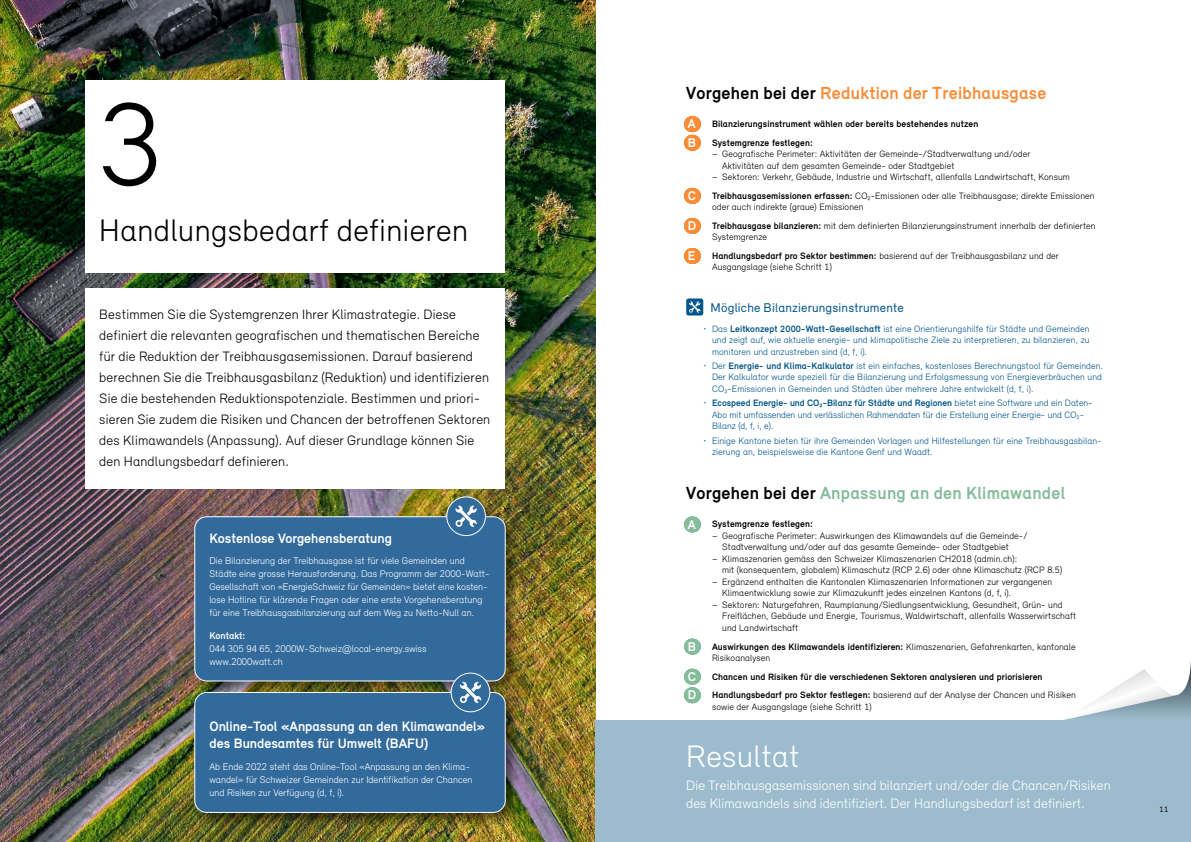
<style>
.page{position:relative;width:1191px;height:842px;background:#fff}
.page>*{position:absolute;margin:0;border:0;box-sizing:border-box;transform-origin:0 0}
.t1{font:300 120px "Relevant";color:#000}
.t2{font:300 32px "Relevant";letter-spacing:.015em;color:#000}
.t3{font:300 32px "Relevant";letter-spacing:.015em;color:#fff}
.t4{font:700 18px "Relevant";letter-spacing:.015em;color:#f78d39}
.t5{font:700 18px "Relevant";letter-spacing:.015em;color:#85bc9c}
.t6{font:300 14px/21px "Relevant";letter-spacing:.015em;color:#000}
.t7{font:300 14px/18px "Relevant";letter-spacing:.01em;color:#fff}
.t8{font:700 14px/16.8px "Relevant";color:#fff}
.t9{font:13px "Relevant";letter-spacing:.015em;color:#00558b}
.t10{font:700 13px "Relevant";color:#fff}
.t11{font:300 10px/13px "Relevant";color:#fff}
.t12{font:700 10px "Relevant";color:#fff}
.t13{font:300 9.5px/11.5px "Relevant";letter-spacing:.01em;color:#000}
.t14{font:300 9.5px/11.5px "Relevant";letter-spacing:.01em;color:#00558b;text-align:justify}
.t15{font:700 9.5px/18.6px "Relevant";letter-spacing:.01em;color:#000}
.t16{font:8px "Relevant";color:#000}
.s1{color:#000}
.s2{font-size:13px;color:#fff}
.s3{font-weight:700;font-size:13px;color:#fff}
.s4{font-weight:700}
.s5{font-weight:300}
</style>
<div class="page">
<img style="left:0;top:0;width:595px;height:842px">
<div style="left:595px;top:720px;width:596px;height:122px;background:#9cbccd"></div>
<svg style="left:1064px;top:661px;width:127px;height:59px"></svg>
<svg style="left:692px;top:116px;width:1px;height:35px"></svg>
<svg style="left:692px;top:188px;width:1px;height:16px"></svg>
<svg style="left:692px;top:218px;width:1px;height:16px"></svg>
<svg style="left:692px;top:248px;width:1px;height:16px"></svg>
<svg style="left:692px;top:516px;width:1px;height:16px"></svg>
<svg style="left:692px;top:639px;width:1px;height:16px"></svg>
<svg style="left:692px;top:669px;width:1px;height:34px"></svg>
<div style="left:686px;top:298px;width:17px;height:17px;background:#00558b;border-radius:2px"></div>
<svg style="left:689px;top:301px;width:11px;height:12px"></svg>
<div style="left:85px;top:81px;width:420px;height:192px;background:#fff"></div>
<div style="left:85px;top:288px;width:420px;height:200px;background:#fff"></div>
<div style="left:191px;top:493px;width:330px;height:204px;background:#000;opacity:.45"></div>
<div style="left:195px;top:517px;width:310px;height:164px;background:#326a9c;border-radius:12px"></div>
<div style="left:194px;top:516px;width:312px;height:165px;border:1px solid #fff;border-radius:12px"></div>
<div style="left:447px;top:497px;width:38px;height:39px;background:#326a9c;border-radius:50%"></div>
<div style="left:446px;top:496px;width:40px;height:40px;border:1px solid #fff;border-radius:50%"></div>
<svg style="left:455px;top:505px;width:22px;height:22px"></svg>
<div style="left:191px;top:689px;width:330px;height:139px;background:#000;opacity:.55"></div>
<div style="left:195px;top:692px;width:310px;height:120px;background:#326a9c;border-radius:12px"></div>
<div style="left:194px;top:692px;width:312px;height:121px;border:1px solid #fff;border-radius:12px"></div>
<svg style="left:451px;top:673px;width:39px;height:39px"></svg>
<div style="left:450px;top:673px;width:40px;height:39px;border:1px solid #fff;border-radius:50%"></div>
<svg style="left:458px;top:681px;width:23px;height:24px"></svg>
<h1 class="t1" style="left:99px;top:72px;width:65px">3</h1>
<h2 class="t2" style="left:99px;top:211px;width:370px">Handlungsbedarf definieren</h2>
<p class="t6" style="left:99px;top:303px;width:392px">Bestimmen Sie die Systemgrenzen Ihrer Klimastrategie. Diese definiert die relevanten geografischen und thematischen Bereiche für die Reduktion der Treibhausgasemissionen. Darauf basierend berechnen Sie die Treibhausgasbilanz (Reduktion) und identifizieren Sie die bestehenden Reduktionspotenziale. Bestimmen und priori&shy;sieren Sie zudem die Risiken und Chancen der betroffenen Sektoren des Klimawandels (Anpassung). Auf dieser Grundlage können Sie den Handlungsbedarf definieren.</p>
<h3 class="t8" style="left:209px;top:529px;width:184px">Kostenlose Vorgehensberatung</h3>
<p class="t11" style="left:209px;top:554px;width:282px">Die Bilanzierung der Treibhausgase ist für viele Gemeinden und Städte eine grosse Herausforderung. Das Programm der 2000-Watt-Gesellschaft von «EnergieSchweiz für Gemeinden» bietet eine kosten&shy;lose Hotline für klärende Fragen oder eine erste Vorgehensberatung für eine Treibhausgasbilanzierung auf dem Weg zu Netto-Null an.</p>
<p class="t12" style="left:209px;top:630px;width:38px">Kontakt:</p>
<p class="t11" style="left:209px;top:642px;width:219px">044 305 94 65, 2000W-Schweiz@local-energy.swiss www.2000watt.ch</p>
<h3 class="t8" style="left:209px;top:718px;width:277px">Online-Tool «Anpassung an den Klimawandel» des Bundesamtes für Umwelt (BAFU)</h3>
<p class="t11" style="left:209px;top:760px;width:264px">Ab Ende 2022 steht das Online-Tool «Anpassung an den Klima&shy;wandel» für Schweizer Gemeinden zur Identifikation der Chancen und Risiken zur Verfügung (d, f, i).</p>
<h3 class="t4" style="left:686px;top:81px;width:362px"><span class="s1">Vorgehen bei der</span> Reduktion der Treibhausgase</h3>
<p class="t15" style="left:688px;top:114px;width:292px"><span class="s2">A</span> Bilanzierungsinstrument wählen oder bereits bestehendes nutzen<br><span class="s2">B</span> Systemgrenze festlegen:</p>
<p class="t13" style="left:722px;top:148px;width:310px;text-indent:-10px">– Geografische Perimeter: Aktivitäten der Gemeinde-/Stadtverwaltung und/oder<br>Aktivitäten auf dem gesamten Gemeinde- oder Stadtgebiet</p>
<p class="t13" style="left:688px;top:167px;width:408px;line-height:18.6px;text-align:center">– Sektoren: Verkehr, Gebäude, Industrie und Wirtschaft, allenfalls Landwirtschaft, Konsum<br><span class="s3">C</span> <span class="s4">Treibhausgasemissionen erfassen:</span> CO₂-Emissionen oder alle Treibhausgase; direkte Emissionen</p>
<p class="t13" style="left:688px;top:198px;width:409px;line-height:18.6px;text-indent:24px">oder auch indirekte (graue) Emissionen<br><span class="s3">D</span> <span class="s4">Treibhausgase bilanzieren:</span> mit dem definierten Bilanzierungsinstrument innerhalb der definierten</p>
<p class="t13" style="left:712px;top:231px;width:57px">Systemgrenze</p>
<h3 class="t10" style="left:688px;top:248px;width:9px">E</h3>
<p class="t13" style="left:712px;top:250px;width:348px"><span class="s4">Handlungsbedarf pro Sektor bestimmen:</span> basierend auf der Treibhausgasbilanz und der<br>Ausgangslage (siehe Schritt 1)</p>
<h3 class="t9" style="left:710px;top:299px;width:195px">Mögliche Bilanzierungsinstrumente</h3>
<p class="t14" style="left:712px;top:322px;width:379px;text-indent:-9px">• Das <span class="s4">Leitkonzept 2000-Watt-Gesellschaft</span> ist eine Orientierungshilfe für Städte und Gemeinden und zeigt auf, wie aktuelle energie- und klimapolitische Ziele zu interpretieren, zu bilanzieren, zu monitoren und anzustreben sind (d, f, i).</p>
<p class="t14" style="left:712px;top:360px;width:392px;text-indent:-9px">• Der <span class="s4">Energie- und Klima-Kalkulator</span> ist ein einfaches, kostenloses Berechnungstool für Gemeinden.<br>Der Kalkulator wurde speziell für die Bilanzierung und Erfolgsmessung von Energieverbräuchen und CO2-Emissionen in Gemeinden und Städten über mehrere Jahre entwickelt (d, f, i).</p>
<p class="t14" style="left:712px;top:397px;width:382px;text-align:left;text-indent:-9px">• <span class="s4">Ecospeed Energie- und CO2-Bilanz für Städte und Regionen</span> bietet eine Software und ein Daten-<br>Abo mit umfassenden und verlässlichen Rahmendaten für die Erstellung einer Energie- und CO2-<br>Bilanz (d, f, i, e).</p>
<p class="t14" style="left:712px;top:434px;width:391px;text-indent:-9px">• Einige Kantone bieten für ihre Gemeinden Vorlagen und Hilfestellungen für eine Treibhausgasbilan&shy;zierung an, beispielsweise die Kantone Genf und Waadt.</p>
<h3 class="t5" style="left:686px;top:482px;width:381px"><span class="s1">Vorgehen bei der</span> Anpassung an den Klimawandel</h3>
<p class="t15" style="left:688px;top:515px;width:126px"><span class="s2">A</span> Systemgrenze festlegen:</p>
<p class="t13" style="left:722px;top:530px;width:307px;text-indent:-10px">– Geografische Perimeter: Auswirkungen des Klimawandels auf die Gemeinde-/<br>Stadtverwaltung und/oder auf das gesamte Gemeinde- oder Stadtgebiet</p>
<p class="t13" style="left:722px;top:553px;width:341px;text-indent:-10px">– Klimaszenarien gemäss den Schweizer Klimaszenarien CH2018 (admin.ch):<br>mit (konsequentem, globalem) Klimaschutz (RCP 2.6) oder ohne Klimaschutz (RCP 8.5)</p>
<p class="t13" style="left:722px;top:576px;width:331px;text-indent:-10px">– Ergänzend enthalten die Kantonalen Klimaszenarien Informationen zur vergangenen<br>Klimaentwicklung sowie zur Klimazukunft jedes einzelnen Kantons (d, f, i).</p>
<p class="t13" style="left:722px;top:599px;width:355px;text-indent:-10px">– Sektoren: Naturgefahren, Raumplanung/Siedlungsentwicklung, Gesundheit, Grün- und<br>Freiflächen, Gebäude und Energie, Tourismus, Waldwirtschaft, allenfalls Wasserwirtschaft und Landwirtschaft</p>
<p class="t13" style="left:712px;top:640px;width:365px;text-indent:-24px"><span class="s3">B</span> <span class="s4">Auswirkungen des Klimawandels identifizieren:</span> Klimaszenarien, Gefahrenkarten, kantonale<br>Risikoanalysen</p>
<p class="t15" style="left:688px;top:667px;width:389px"><span class="s2">C</span> Chancen und Risiken für die verschiedenen Sektoren analysieren und priorisieren<br><span class="s2">D</span> Handlungsbedarf pro Sektor festlegen: <span class="s5">basierend auf der Analyse der Chancen und Risiken</span></p>
<p class="t13" style="left:712px;top:700px;width:161px">sowie der Ausgangslage (siehe Schritt 1)</p>
<h2 class="t3" style="left:686px;top:737px;width:115px">Resultat</h2>
<h3 class="t7" style="left:686px;top:776px;width:426px">Die Treibhausgasemissionen sind bilanziert und/oder die Chancen/Risiken des Klimawandels sind identifiziert. Der Handlungsbedarf ist definiert.</h3>
<p class="t16" style="left:1159px;top:804px;width:10px">11</p>
</div>
